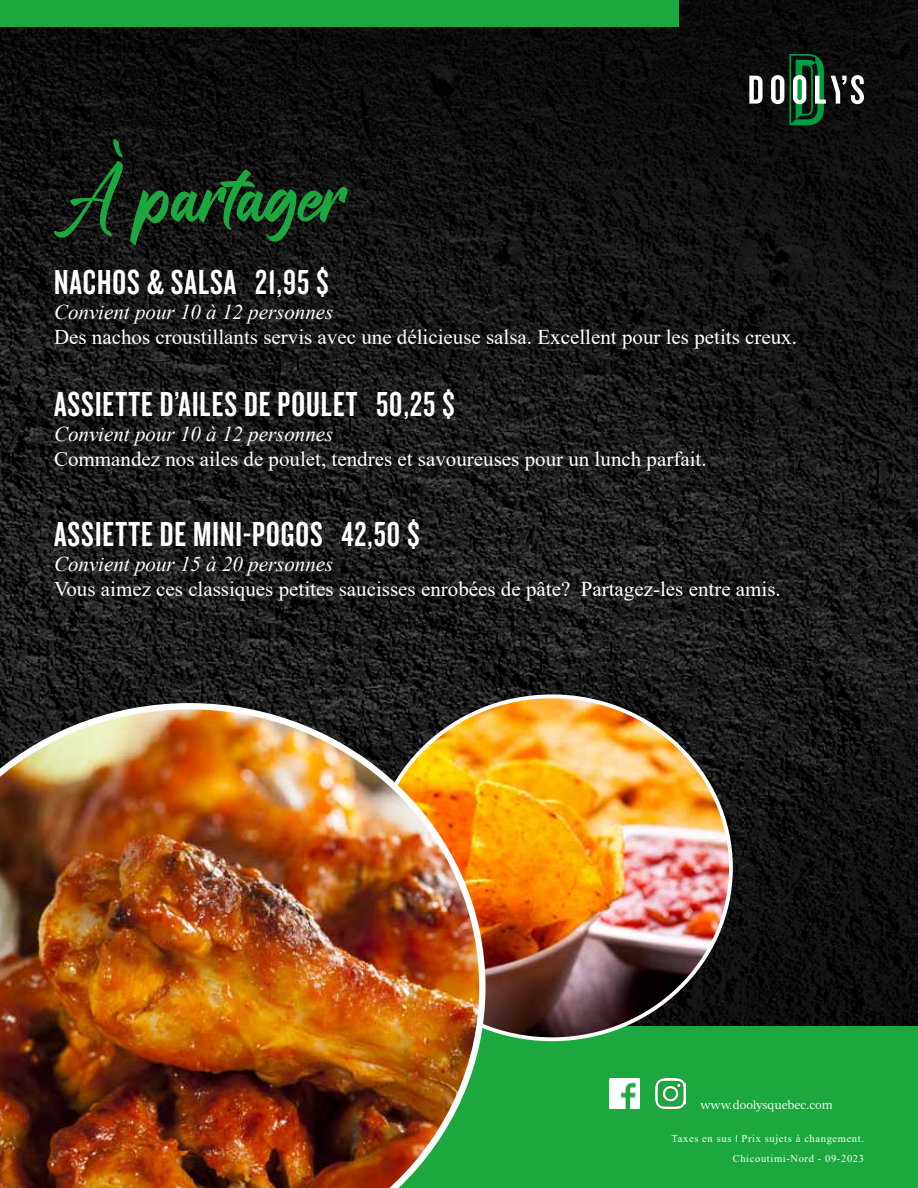
<style>
.page{position:relative;width:918px;height:1188px;background:#fff}
.page>*{position:absolute;margin:0;border:0;box-sizing:border-box;transform-origin:0 0}
.t1{font:64.95px "Fallinlove";letter-spacing:.01em;color:#1ca73f}
.t2{font:36px "Knockout HTF48 Featherweight";letter-spacing:.03em;color:#fff}
.t3{font:21px "Times New Roman";color:#fff}
.t4{font:italic 21px "Times New Roman";color:#fff}
.t5{font:12px "Acta";letter-spacing:-.005em;color:#fff}
.t6{font:10.5px/19.4px "Times New Roman";letter-spacing:.06em;color:#fff;text-align:right}
.s1{font-family:"Knockout 27 Junior Bantamwt"}
</style>
<div class="page">
<img style="left:0;top:0;width:918px;height:1026px">
<div style="left:0;top:1026px;width:918px;height:162px;background:#1ca73f"></div>
<div style="left:0;top:0;width:679px;height:26px;background:#1ca73f"></div>
<svg style="left:749px;top:76px;width:14px;height:28px"></svg>
<svg style="left:771px;top:54px;width:93px;height:71px;background:#304a3b"></svg>
<img style="left:610px;top:1079px;width:30px;height:30px">
<img style="left:656px;top:1079px;width:30px;height:30px">
<img style="left:373px;top:696px;width:358px;height:343px">
<img style="left:0;top:703px;width:486px;height:485px">
<h1 class="t1" style="left:54px;top:161px;width:292px">À partager</h1>
<h2 class="t2" style="left:54px;top:264px;width:277px">NACHOS &amp; SALSA 21,95 $</h2>
<p class="t4" style="left:54px;top:297px;width:281px">Convient pour 10 à 12 personnes</p>
<p class="t3" style="left:54px;top:322px;width:745px">Des nachos croustillants servis avec une délicieuse salsa. Excellent pour les petits creux.</p>
<h2 class="t2" style="left:54px;top:386px;width:27px">ASSIETTE</h2>
<h2 class="t2" style="left:160px;top:386px;width:132px">D’AILES DE POULET</h2>
<h2 class="t2" style="left:376px;top:386px;width:80px">50,25 $</h2>
<p class="t4" style="left:54px;top:420px;width:281px">Convient pour 10 à 12 personnes</p>
<p class="t3" style="left:54px;top:444px;width:654px">Commandez nos ailes de poulet, tendres et savoureuses pour un lunch parfait.</p>
<h2 class="t2" style="left:54px;top:516px;width:27px">ASSIETTE</h2>
<h2 class="t2" style="left:160px;top:516px;width:262px">DE MINI-POGOS 42,50 $</h2>
<p class="t4" style="left:54px;top:549px;width:281px">Convient pour 15 à 20 personnes</p>
<p class="t3" style="left:54px;top:574px;width:728px">Vous aimez ces classiques petites saucisses enrobées de pâte? Partagez-les entre amis.</p>
<p class="t5" style="left:701px;top:1097px;width:134px">www.doolysquebec.com</p>
<p class="t6" style="left:672px;top:1129px;width:194px">Taxes en sus <span class="s1">I</span> Prix sujets à changement.<br>Chicoutimi-Nord - 09-2023</p>
</div>
